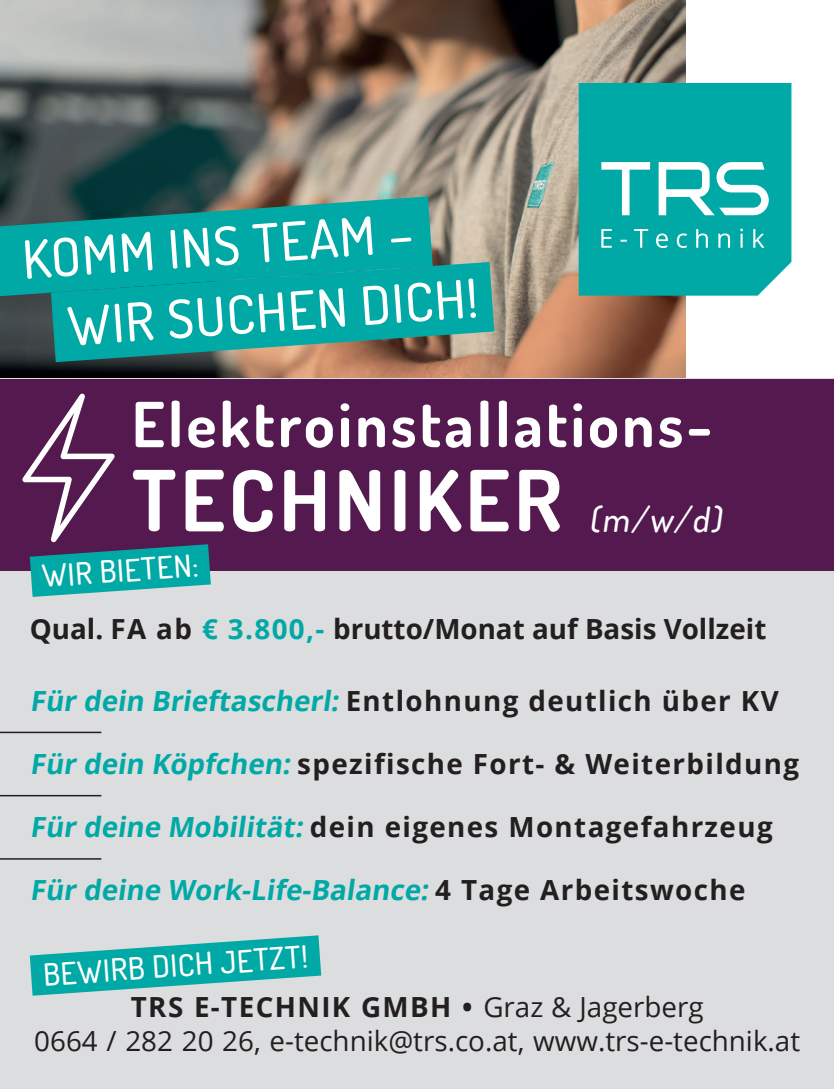
<style>
.page{position:relative;width:834px;height:1089px;background:#fff}
.page>*{position:absolute;margin:0;border:0;box-sizing:border-box;transform-origin:0 0}
.t1{font:700 84px "Dosis";letter-spacing:.05em;color:#fff}
.t2{font:700 62.1px "Dosis";letter-spacing:.05em;color:#fff}
.t3{font:500 52.8px/69.6px "Dosis";color:#fff}
.t4{font:500 34.8px "Dosis";color:#fff}
.t5{font:500 30.6px "Dosis";color:#fff}
.t6{font:700 27.6px "Open Sans";letter-spacing:.05em;color:#231f20}
.t7{font:27.6px/33.3px "Open Sans";color:#231f20;text-align:center}
.t8{font:700 27.6px "Open Sans";color:#231f20}
.t9{font:700 27.6px "Open Sans";color:#00a9a5}
.s1{color:#00a9a5}
.s2{color:#231f20}
.s3{font-weight:700}
</style>
<div class="page">
<img style="left:0;top:0;width:695px;height:378px">
<div style="left:0;top:378px;width:833px;height:711px;background:#dcdddf"></div>
<hr style="left:0;top:731px;width:101px;height:2px;background:#231f20">
<hr style="left:0;top:795px;width:101px;height:1px;background:#231f20">
<hr style="left:0;top:858px;width:101px;height:1px;background:#231f20">
<svg style="left:30px;top:935px;width:291px;height:60px"></svg>
<div style="left:0;top:378px;width:833px;height:192px;background:#541a4f"></div>
<svg style="left:0;top:196px;width:432px;height:100px;background:#109591"></svg>
<svg style="left:51px;top:262px;width:443px;height:100px;background:#18a099"></svg>
<svg style="left:22px;top:394px;width:189px;height:203px"></svg>
<div style="left:578px;top:83px;width:213px;height:213px;background:#00a9a5"></div>
<svg style="left:601px;top:162px;width:167px;height:53px"></svg>
<svg style="left:601px;top:228px;width:163px;height:20px;background:#2bb7b4"></svg>
<h3 class="t3" style="left:60px;top:221px;width:412px;text-indent:-40px;rotate:-4deg">KOMM INS TEAM –<br>WIR SUCHEN DICH!</h3>
<h2 class="t2" style="left:132px;top:384px;width:581px">Elektroinstallations-</h2>
<h1 class="t1" style="left:132px;top:446px;width:431px">TECHNIKER</h1>
<p class="t4" style="left:589px;top:496px;width:140px">(m/w/d)</p>
<p class="t5" style="left:41px;top:556px;width:158px;rotate:-4deg">WIR BIETEN:</p>
<p class="t8" style="left:30px;top:609px;width:738px">Qual. FA ab <span class="s1">€ 3.800,-</span> brutto/Monat auf Basis Vollzeit</p>
<p class="t6" style="left:30px;top:681px;width:750px"><span class="s1">Für dein Brieftascherl:</span> Entlohnung deutlich über KV</p>
<p class="t6" style="left:30px;top:744px;width:770px"><span class="s1">Für dein Köpfchen:</span> spezifische Fort- &amp; Weiterbildung</p>
<p class="t6" style="left:30px;top:807px;width:744px"><span class="s1">Für deine Mobilität:</span> dein eigenes Montagefahrzeug</p>
<p class="t9" style="left:30px;top:870px;width:717px">Für deine Work-Life-Balance: <span class="s2">4 T a g e A r b e i t s w o c h e</span></p>
<p class="t5" style="left:42px;top:955px;width:266px;rotate:-4deg">BEWIRB DICH JETZT!</p>
<p class="t7" style="left:34px;top:990px;width:767px"><span class="s3">TRS E-TECHNIK GMBH •</span> Graz &amp; Jagerberg<br>0664 / 282 20 26, e-technik@trs.co.at, www.trs-e-technik.at</p>
</div>
